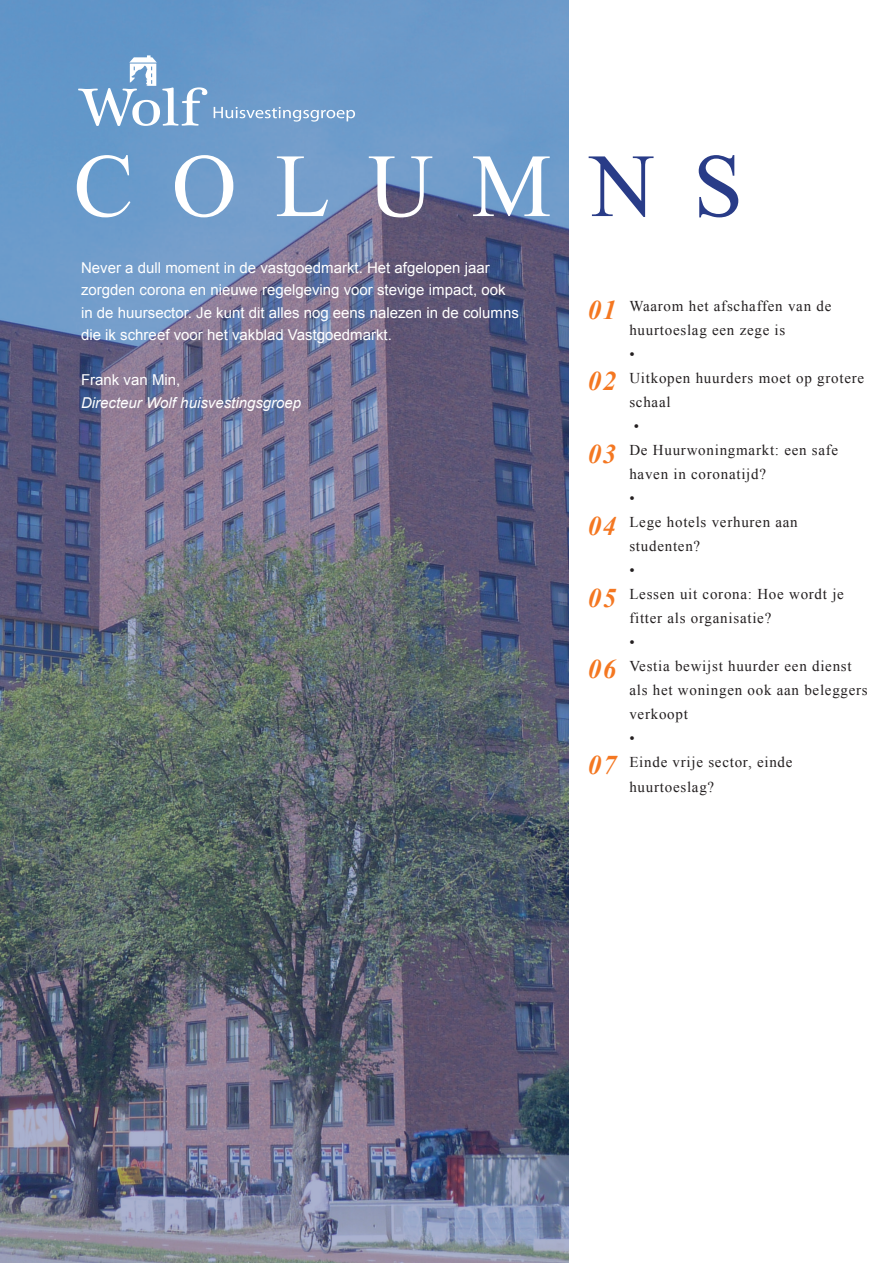
<style>
.page{position:relative;width:893px;height:1263px;background:#fff}
.page>*{position:absolute;margin:0;border:0;box-sizing:border-box;transform-origin:0 0}
.t1{font:90px "Times New Roman";letter-spacing:.425em;color:#fff}
.t2{font:italic 700 27px "Times New Roman";letter-spacing:.05em;color:#f47721}
.t3{font:15px "Times New Roman";letter-spacing:.05em;color:#231f20}
.t4{font:15px/22.5px "Arial";color:#fff}
.t5{font:italic 15px "Arial";color:#fff}
.s1{color:#293c88}
</style>
<div class="page">
<img style="left:0;top:0;width:569px;height:1263px">
<svg style="left:214px;top:107px;width:141px;height:15px;background:#8fb2d6"></svg>
<svg style="left:78px;top:55px;width:129px;height:71px"></svg>
<h1 class="t1" style="left:74px;top:125px;width:671px">COLUM<span class="s1">NS</span></h1>
<p class="t4" style="left:81px;top:256px;width:439px">Never a dull moment in de vastgoedmarkt. Het afgelopen jaar zorgden corona en nieuwe regelgeving voor stevige impact, ook in de huursector. Je kunt dit alles nog eens nalezen in de columns die ik schreef voor het vakblad Vastgoedmarkt.</p>
<p class="t4" style="left:81px;top:369px;width:101px">Frank van Min,</p>
<p class="t5" style="left:81px;top:393px;width:222px">Directeur Wolf huisvestingsgroep</p>
<h2 class="t2" style="left:588px;top:291px;width:30px">01</h2>
<h2 class="t2" style="left:588px;top:362px;width:30px">02</h2>
<h2 class="t2" style="left:588px;top:435px;width:30px">03</h2>
<h2 class="t2" style="left:588px;top:507px;width:30px">04</h2>
<h2 class="t2" style="left:588px;top:579px;width:30px">05</h2>
<h2 class="t2" style="left:588px;top:650px;width:30px">06</h2>
<h2 class="t2" style="left:588px;top:746px;width:30px">07</h2>
<p class="t3" style="left:629px;top:296px;width:204px">Waarom het afschaffen van de</p>
<p class="t3" style="left:629px;top:320px;width:158px">huurtoeslag een zege is</p>
<p class="t3" style="left:629px;top:344px;width:7px">•</p>
<p class="t3" style="left:629px;top:368px;width:236px">Uitkopen huurders moet op grotere</p>
<p class="t3" style="left:629px;top:392px;width:43px">schaal</p>
<p class="t3" style="left:634px;top:416px;width:7px">•</p>
<p class="t3" style="left:629px;top:440px;width:210px">De Huurwoningmarkt: een safe</p>
<p class="t3" style="left:629px;top:464px;width:138px">haven in coronatijd?</p>
<p class="t3" style="left:629px;top:488px;width:7px">•</p>
<p class="t3" style="left:629px;top:512px;width:170px">Lege hotels verhuren aan</p>
<p class="t3" style="left:629px;top:536px;width:72px">studenten?</p>
<p class="t3" style="left:629px;top:560px;width:7px">•</p>
<p class="t3" style="left:629px;top:584px;width:216px">Lessen uit corona: Hoe wordt je</p>
<p class="t3" style="left:629px;top:608px;width:144px">fitter als organisatie?</p>
<p class="t3" style="left:629px;top:632px;width:7px">•</p>
<p class="t3" style="left:629px;top:656px;width:224px">Vestia bewijst huurder een dienst</p>
<p class="t3" style="left:629px;top:680px;width:240px">als het woningen ook aan beleggers</p>
<p class="t3" style="left:629px;top:704px;width:60px">verkoopt</p>
<p class="t3" style="left:629px;top:728px;width:7px">•</p>
<p class="t3" style="left:629px;top:752px;width:165px">Einde vrije sector, einde</p>
<p class="t3" style="left:629px;top:777px;width:86px">huurtoeslag?</p>
</div>
